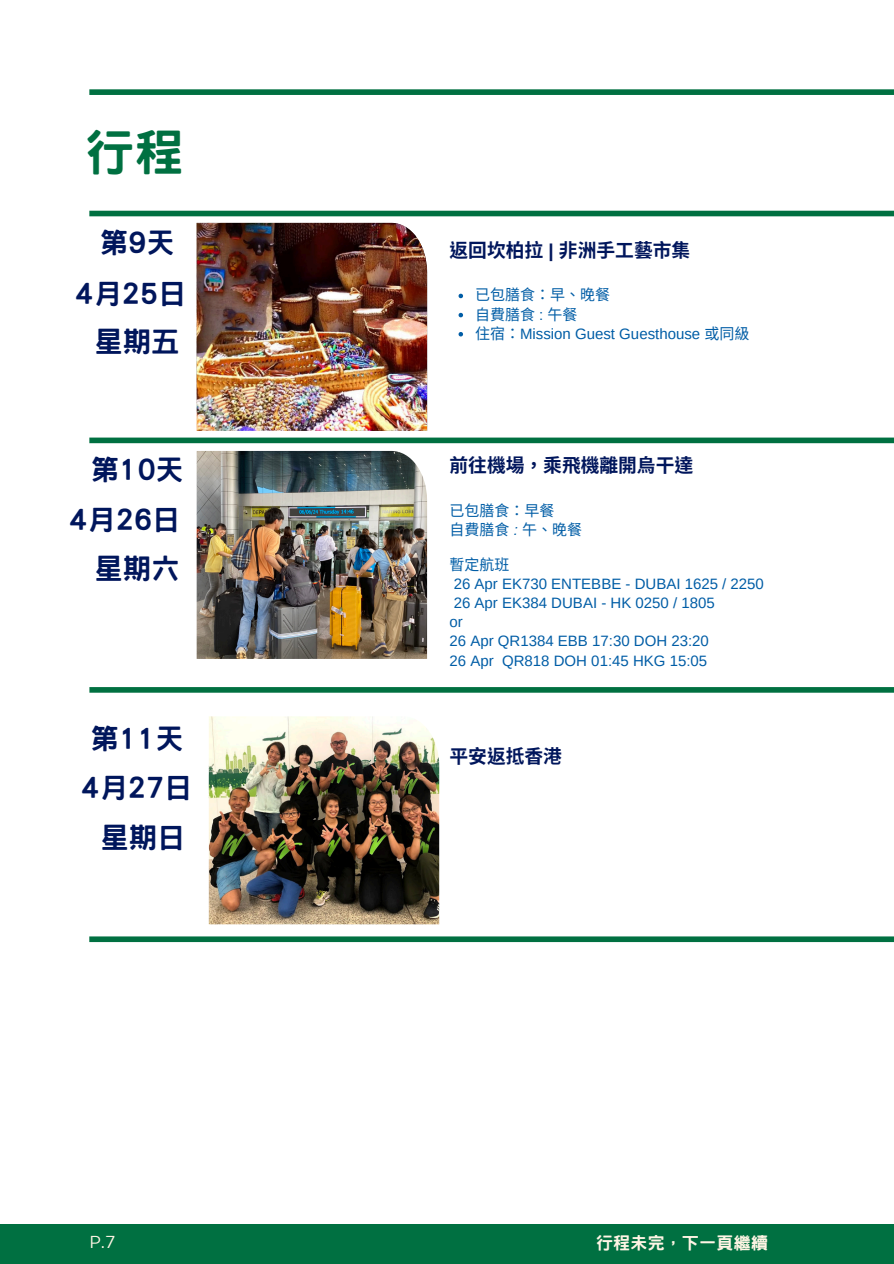
<style>
.page{position:relative;width:894px;height:1264px;background:#fff}
.page>*{position:absolute;margin:0;border:0;box-sizing:border-box;transform-origin:0 0}
.t1{font:800 49.5px "Han Wang Hei";color:#007041}
.t2{font:800 28.5px "Han Wang Hei";color:#00165c}
.t3{font:700 18.75px "Noto Sans CJ Ksc";color:#00165c}
.t4{font:800 17.25px "Han Wang Hei";color:#fff5e5}
.t5{font:17.25px "Gotham";color:#fff5e5}
.t6{font:15px "Arimo";color:#005da6}
.t7{font:15px "Noto Sans CJ Ksc";color:#005da6}
.s1{font-family:"Arimo"}
.s2{font-family:"Noto Sans CJ Ksc"}
.s3{font-family:"Arimo";font-style:italic}
</style>
<div class="page">
<div style="left:89px;top:89px;width:804px;height:6px;background:#007041"></div>
<div style="left:89px;top:211px;width:804px;height:5px;background:#007041"></div>
<div style="left:89px;top:437px;width:804px;height:6px;background:#007041"></div>
<div style="left:89px;top:687px;width:804px;height:5px;background:#007041"></div>
<div style="left:89px;top:936px;width:804px;height:6px;background:#007041"></div>
<svg style="left:458px;top:294px;width:5px;height:4px"></svg>
<svg style="left:458px;top:313px;width:5px;height:4px"></svg>
<svg style="left:458px;top:332px;width:5px;height:4px"></svg>
<img style="left:196px;top:223px;width:231px;height:207px">
<div style="left:0;top:1224px;width:893px;height:39px;background:#007041"></div>
<img style="left:196px;top:451px;width:231px;height:208px">
<img style="left:209px;top:716px;width:230px;height:208px">
<h1 class="t1" style="left:84px;top:128px;width:101px">行程</h1>
<p class="t2" style="left:99px;top:228px;width:77px">第9天</p>
<h4 class="t2" style="left:75px;top:279px;width:113px">4月25日</h4>
<p class="t2" style="left:94px;top:327px;width:87px">星期五</p>
<p class="t2" style="left:90px;top:455px;width:95px">第10天</p>
<p class="t2" style="left:69px;top:505px;width:113px">4月26日</p>
<p class="t2" style="left:94px;top:554px;width:87px">星期六</p>
<h2 class="t2" style="left:90px;top:724px;width:95px">第11天</h2>
<p class="t2" style="left:81px;top:773px;width:113px">4月27日</p>
<p class="t2" style="left:100px;top:822px;width:87px">星期日</p>
<p class="t3" style="left:449px;top:235px;width:241px">返回坎柏拉 <span class="s1">|</span> 非洲手工藝市集</p>
<p class="t7" style="left:475px;top:283px;width:135px">已包膳食： 早、 晚餐</p>
<h2 class="t7" style="left:475px;top:302px;width:103px">自費膳食 <span class="s1">:</span>午餐</h2>
<h4 class="t6" style="left:475px;top:325px;width:274px"><span class="s2">住宿：</span> Mission Guest Guesthouse <span class="s2">或同級</span></h4>
<p class="t3" style="left:449px;top:450px;width:244px">前往機場， 乘飛機離開烏干達</p>
<p class="t7" style="left:449px;top:498px;width:105px">已包膳食： 早餐</p>
<h2 class="t7" style="left:449px;top:517px;width:133px">自費膳食 <span class="s3">:</span>午、 晚餐</h2>
<h2 class="t7" style="left:449px;top:552px;width:60px">暫定航班</h2>
<p class="t6" style="left:453px;top:575px;width:311px">26 Apr EK730 ENTEBBE - DUBAI 1625 / 2250</p>
<h2 class="t6" style="left:453px;top:594px;width:262px">26 Apr EK384 DUBAI - HK 0250 / 1805</h2>
<h2 class="t6" style="left:449px;top:613px;width:15px">or</h2>
<h2 class="t6" style="left:449px;top:632px;width:261px">26 Apr QR1384 EBB 17:30 DOH 23:20</h2>
<h4 class="t6" style="left:449px;top:652px;width:259px">26 Apr QR818 DOH 01:45 HKG 15:05</h4>
<h5 class="t3" style="left:449px;top:741px;width:114px">平安返抵香港</h5>
<h2 class="t5" style="left:89px;top:1235px;width:27px">P.7</h2>
<p class="t4" style="left:595px;top:1233px;width:174px">行程未完，下一頁繼續</p>
</div>
